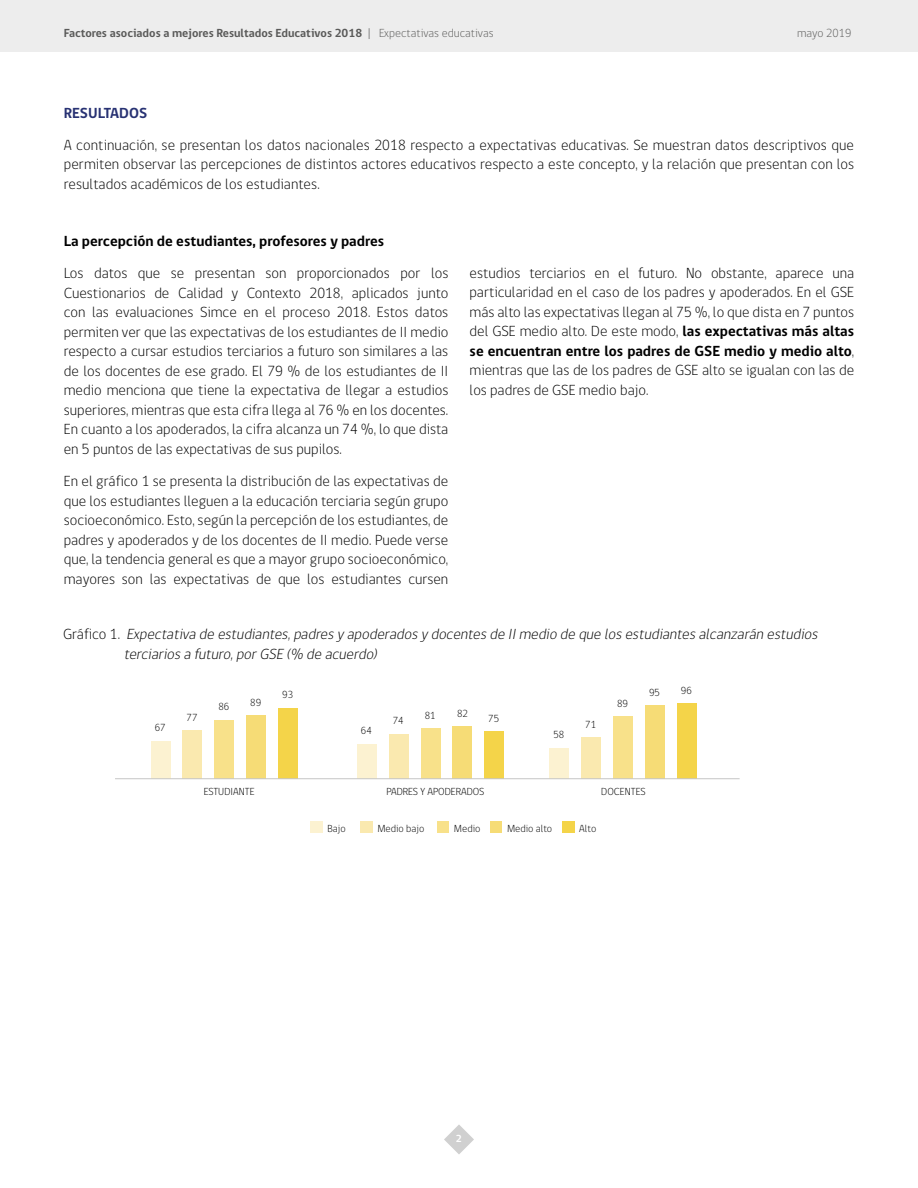
<style>
.page{position:relative;width:918px;height:1188px;background:#fff}
.page>*{position:absolute;margin:0;border:0;box-sizing:border-box;transform-origin:0 0}
.t1{font:300 15px/19.5px "gob CL";color:#000;text-align:justify}
.t2{font:italic 300 15px/19.5px "gob CL";color:#000}
.t3{font:700 15px "gob CL";color:#000}
.t4{font:700 15px "gob CL";letter-spacing:.005em;color:#283273}
.t5{font:700 12px "gob CL";color:#5a5a59}
.t6{font:300 12px "gob CL";color:#5a5a59}
.t7{font:300 10.5px "gob CL";color:#000}
.t8{font:700 10.5px "gob CL";color:#fff}
.s1{font-weight:300}
.s2{font-weight:700}
.s3{font-style:normal}
</style>
<div class="page">
<div style="left:0;top:0;width:918px;height:52px;background:#ededed"></div>
<svg style="left:444px;top:1125px;width:30px;height:29px"></svg>
<div style="left:215px;top:720px;width:19px;height:59px;background:#f8e18a"></div>
<div style="left:247px;top:716px;width:19px;height:63px;background:#f6dc76"></div>
<div style="left:279px;top:708px;width:19px;height:71px;background:#f4d449"></div>
<div style="left:183px;top:730px;width:19px;height:49px;background:#fae9af"></div>
<div style="left:151px;top:741px;width:19px;height:38px;background:#fcf2d1"></div>
<div style="left:421px;top:728px;width:19px;height:51px;background:#f8e18a"></div>
<div style="left:453px;top:727px;width:19px;height:52px;background:#f6dc76"></div>
<div style="left:485px;top:732px;width:19px;height:47px;background:#f4d449"></div>
<div style="left:389px;top:734px;width:19px;height:45px;background:#fae9af"></div>
<div style="left:357px;top:744px;width:19px;height:35px;background:#fcf2d1"></div>
<div style="left:613px;top:716px;width:20px;height:63px;background:#f8e18a"></div>
<div style="left:645px;top:706px;width:19px;height:73px;background:#f6dc76"></div>
<div style="left:677px;top:703px;width:19px;height:76px;background:#f4d449"></div>
<div style="left:582px;top:737px;width:19px;height:42px;background:#fae9af"></div>
<div style="left:550px;top:748px;width:19px;height:31px;background:#fcf2d1"></div>
<hr style="left:115px;top:778px;width:625px;height:1px;background:#c6c6c6">
<div style="left:437px;top:821px;width:12px;height:12px;background:#f8e18a"></div>
<div style="left:490px;top:821px;width:12px;height:12px;background:#f6dc76"></div>
<div style="left:562px;top:821px;width:12px;height:12px;background:#f4d449"></div>
<div style="left:360px;top:821px;width:12px;height:12px;background:#fae9af"></div>
<div style="left:310px;top:821px;width:12px;height:12px;background:#fcf2d1"></div>
<p class="t5" style="left:64px;top:25px;width:431px">Factores asociados a mejores Resultados Educativos 2018 <span class="s1">| Expectativas educativas</span></p>
<p class="t6" style="left:797px;top:25px;width:56px">mayo 2019</p>
<p class="t4" style="left:64px;top:102px;width:85px">RESULTADOS</p>
<p class="t1" style="left:64px;top:135px;width:792px">A continuación, se presentan los datos nacionales 2018 respecto a expectativas educativas. Se muestran datos descriptivos que permiten observar las percepciones de distintos actores educativos respecto a este concepto, y la relación que presentan con los resultados académicos de los estudiantes.</p>
<p class="t3" style="left:64px;top:231px;width:322px">La percepción de estudiantes, profesores y padres</p>
<p class="t1" style="left:64px;top:264px;width:386px">Los datos que se presentan son proporcionados por los Cuestionarios de Calidad y Contexto 2018, aplicados junto con las evaluaciones Simce en el proceso 2018. Estos datos permiten ver que las expectativas de los estudiantes de II medio respecto a cursar estudios terciarios a futuro son similares a las de los docentes de ese grado. El 79 % de los estudiantes de II medio menciona que tiene la expectativa de llegar a estudios superiores, mientras que esta cifra llega al 76 % en los docentes.<br>En cuanto a los apoderados, la cifra alcanza un 74 %, lo que dista en 5 puntos de las expectativas de sus pupilos.</p>
<p class="t1" style="left:64px;top:472px;width:386px">En el gráfico 1 se presenta la distribución de las expectativas de que los estudiantes lleguen a la educación terciaria según grupo socioeconómico. Esto, según la percepción de los estudiantes, de padres y apoderados y de los docentes de II medio. Puede verse que, la tendencia general es que a mayor grupo socioeconómico, mayores son las expectativas de que los estudiantes cursen</p>
<p class="t1" style="left:470px;top:263px;width:386px">estudios terciarios en el futuro. No obstante, aparece una particularidad en el caso de los padres y apoderados. En el GSE más alto las expectativas llegan al 75 %, lo que dista en 7 puntos del GSE medio alto. De este modo, <span class="s2">las expectativas más altas se encuentran entre los padres de GSE medio y medio alto</span>, mientras que las de los padres de GSE alto se igualan con las de los padres de GSE medio bajo.</p>
<p class="t2" style="left:124px;top:625px;width:699px;text-indent:-61px"><span class="s3">G r á fi c o 1 .</span> Expectativa de estudiantes,padresyapoderadosydocentesde IImedio de que losestudiantesalcanzarán estudios terciariosa futuro,porGSE (% de acuerdo)</p>
<p class="t7" style="left:155px;top:721px;width:12px">67</p>
<p class="t7" style="left:187px;top:710px;width:12px">77</p>
<p class="t7" style="left:219px;top:699px;width:12px">86</p>
<p class="t7" style="left:250px;top:695px;width:12px">89</p>
<p class="t7" style="left:282px;top:687px;width:12px">93</p>
<p class="t7" style="left:361px;top:724px;width:12px">64</p>
<p class="t7" style="left:425px;top:708px;width:12px">81</p>
<p class="t7" style="left:457px;top:706px;width:12px">82</p>
<p class="t7" style="left:393px;top:714px;width:12px">74</p>
<p class="t7" style="left:488px;top:711px;width:12px">75</p>
<p class="t7" style="left:553px;top:728px;width:12px">58</p>
<p class="t7" style="left:585px;top:717px;width:12px">71</p>
<p class="t7" style="left:617px;top:697px;width:12px">89</p>
<p class="t7" style="left:649px;top:685px;width:12px">95</p>
<p class="t7" style="left:601px;top:785px;width:46px">DOCENTES</p>
<p class="t7" style="left:204px;top:785px;width:52px">ESTUDIANTE</p>
<p class="t7" style="left:387px;top:785px;width:99px">PADRES Y APODERADOS</p>
<p class="t7" style="left:327px;top:821px;width:20px">Bajo</p>
<p class="t7" style="left:377px;top:821px;width:49px">Medio bajo</p>
<p class="t7" style="left:454px;top:821px;width:28px">Medio</p>
<p class="t7" style="left:507px;top:821px;width:47px">Medio alto</p>
<p class="t7" style="left:579px;top:821px;width:19px">Alto</p>
<p class="t7" style="left:681px;top:683px;width:12px">96</p>
<p class="t8" style="left:456px;top:1132px;width:8px">2</p>
</div>
